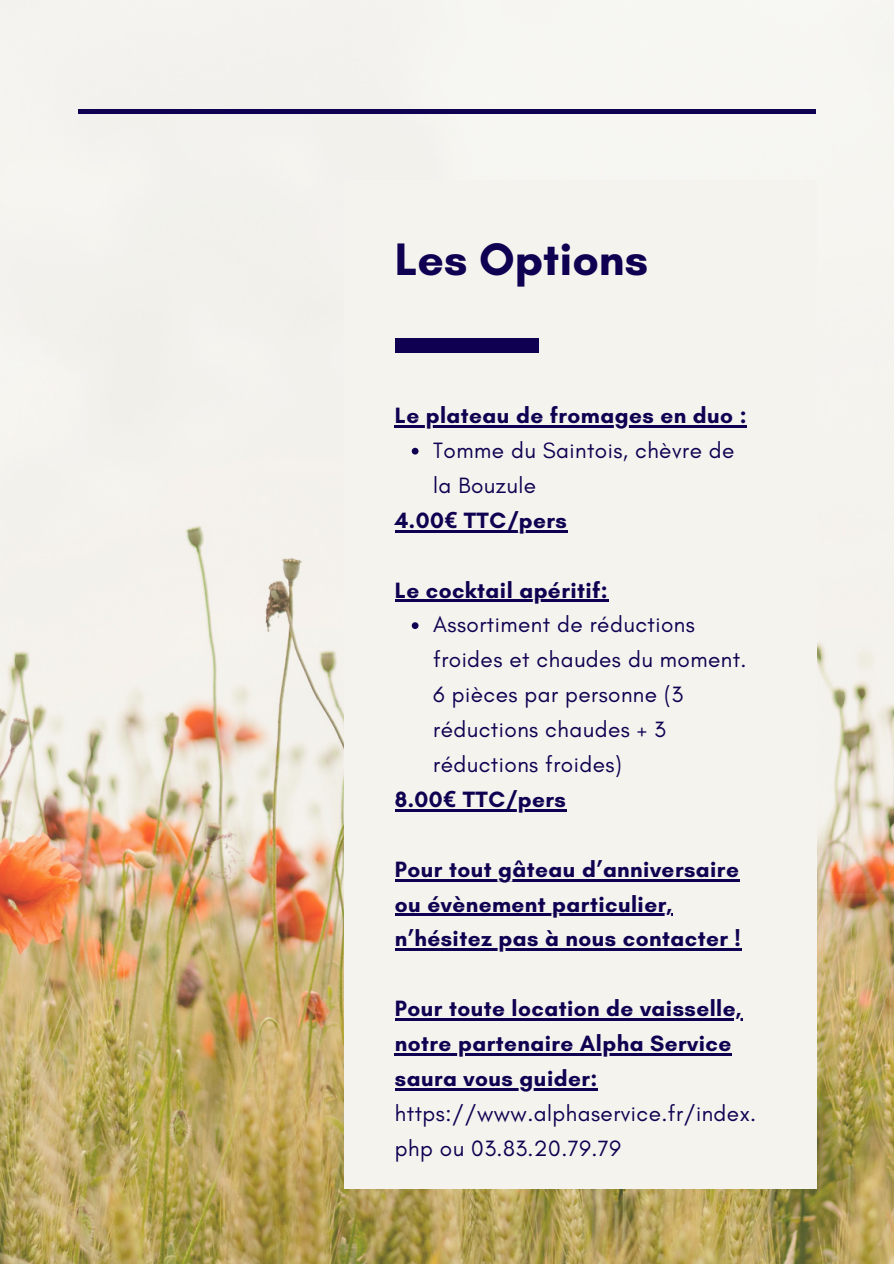
<style>
.page{position:relative;width:894px;height:1264px;background:#fff}
.page>*{position:absolute;margin:0;border:0;box-sizing:border-box;transform-origin:0 0}
.t1{font:700 46.35px "Glacial Indifference";color:#100051}
.t2{font:700 22.5px/34.8px "Glacial Indifference";letter-spacing:.02em;color:#100051}
.t3{font:22.5px/34.8px "Glacial Indifference";letter-spacing:.02em;color:#100051}
.s1{font-family:"Noto Sans"}
</style>
<div class="page">
<img style="left:0;top:0;width:893px;height:1263px">
<hr style="left:78px;top:110px;width:736px;height:3px;background:#100051">
<div style="left:344px;top:180px;width:472px;height:1008px;background:#f4f3ee"></div>
<div style="left:395px;top:338px;width:143px;height:14px;background:#100051"></div>
<hr style="left:395px;top:425px;width:351px;height:2px;background:#100051">
<svg style="left:411px;top:448px;width:7px;height:6px"></svg>
<hr style="left:395px;top:530px;width:172px;height:2px;background:#100051">
<hr style="left:395px;top:599px;width:213px;height:3px;background:#100051">
<svg style="left:411px;top:622px;width:7px;height:7px"></svg>
<hr style="left:395px;top:809px;width:171px;height:2px;background:#100051">
<hr style="left:395px;top:878px;width:344px;height:3px;background:#100051">
<hr style="left:395px;top:913px;width:277px;height:3px;background:#100051">
<hr style="left:395px;top:948px;width:346px;height:2px;background:#100051">
<hr style="left:395px;top:1018px;width:347px;height:2px;background:#100051">
<hr style="left:395px;top:1053px;width:336px;height:2px;background:#100051">
<hr style="left:395px;top:1088px;width:202px;height:2px;background:#100051">
<p class="t1" style="left:395px;top:231px;width:255px">Les Options</p>
<p class="t2" style="left:395px;top:398px;width:353px">Le plateau de fromages en duo :</p>
<h1 class="t3" style="left:433px;top:432px;width:303px">Tomme du Saintois, chèvre de la Bouzule</h1>
<p class="t2" style="left:395px;top:502px;width:173px">4.00<span class="s1">€</span> TTC/pers</p>
<h2 class="t2" style="left:395px;top:572px;width:214px">Le cocktail apéritif:</h2>
<p class="t3" style="left:433px;top:607px;width:315px">Assortiment de réductions froides et chaudes du moment.<br>6 pièces par personne (3 réductions chaudes + 3 réductions froides)</p>
<h2 class="t2" style="left:395px;top:781px;width:172px">8.00<span class="s1">€</span> TTC/pers</h2>
<h2 class="t2" style="left:395px;top:851px;width:345px">Pour tout gâteau d’anniversaire</h2>
<p class="t2" style="left:395px;top:886px;width:279px">ou évènement particulier,</p>
<h2 class="t2" style="left:395px;top:921px;width:347px">n’hésitez pas à nous contacter !</h2>
<h2 class="t2" style="left:395px;top:990px;width:348px">Pour toute location de vaisselle,</h2>
<p class="t2" style="left:395px;top:1025px;width:338px">notre partenaire Alpha Service saura vous guider:</p>
<p class="t3" style="left:395px;top:1095px;width:363px">https://www.alphaservice.fr/index. php ou 03.83.20.79.79</p>
</div>
